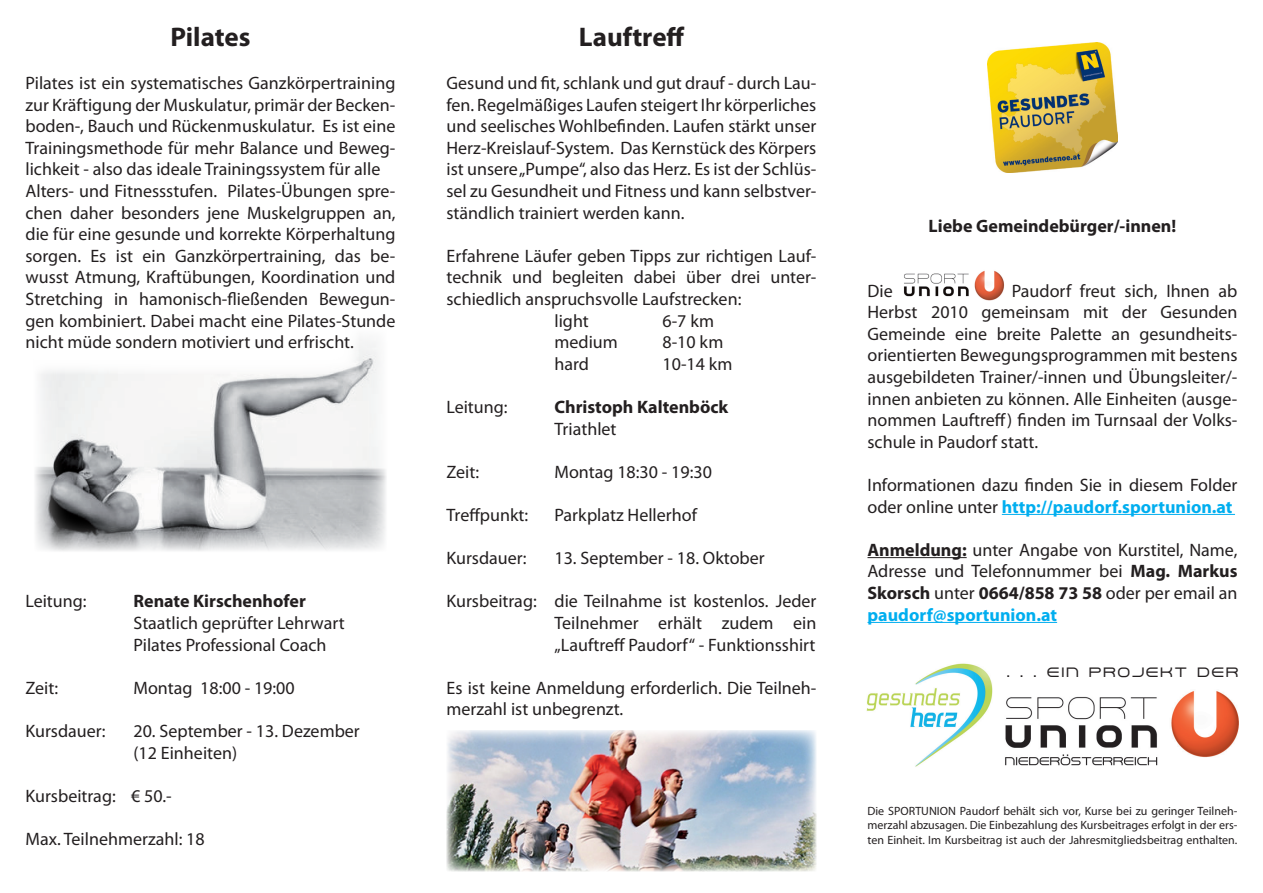
<style>
.page{position:relative;width:1263px;height:893px;background:#fff}
.page>*{position:absolute;margin:0;border:0;box-sizing:border-box;transform-origin:0 0}
.t1{font:700 27px "Myriad Pro";color:#231f20}
.t2{font:18px/21.6px "Myriad Pro";color:#231f20}
.t3{font:700 18px "Myriad Pro";color:#231f20}
.t4{font:500 13.5px "Line";letter-spacing:.16em;color:#231f20}
.t5{font:12px/14.4px "Myriad Pro";color:#231f20;text-align:justify}
.s1{font-weight:700;color:#00aeef}
.s2{font-weight:700}
</style>
<div class="page">
<img style="left:35px;top:339px;width:351px;height:212px">
<img style="left:988px;top:43px;width:129px;height:130px">
<hr style="left:1002px;top:514px;width:233px;height:1px;background:#00aeef">
<hr style="left:867px;top:557px;width:100px;height:1px;background:#231f20">
<hr style="left:867px;top:622px;width:190px;height:1px;background:#00aeef">
<div style="left:6px;top:272px;width:353px;height:102px;background:#fff"></div>
<img style="left:1005px;top:691px;width:233px;height:75px">
<img style="left:866px;top:663px;width:127px;height:104px">
<img style="left:446px;top:730px;width:370px;height:141px">
<img style="left:903px;top:270px;width:101px;height:31px">
<h1 class="t1" style="left:170px;top:19px;width:82px">Pilates</h1>
<p class="t2" style="left:26px;top:72px;width:371px">Pilates ist ein systematisches Ganzkörpertraining zur Kräftigung der Muskulatur, primär der Becken&shy;boden-, Bauch und Rückenmuskulatur. Es ist eine Trainingsmethode für mehr Balance und Beweg&shy;lichkeit - also das ideale Trainingssystem für alle Alters- und Fitnessstufen. Pilates-Übungen spre&shy;chen daher besonders jene Muskelgruppen an, die für eine gesunde und korrekte Körperhaltung sorgen. Es ist ein Ganzkörpertraining, das be&shy;wusst Atmung, Kraftübungen, Koordination und Stretching in hamonisch-fließenden Bewegun&shy;gen kombiniert. Dabei macht eine Pilates-Stunde nicht müde sondern motiviert und erfrischt.</p>
<p class="t2" style="left:26px;top:590px;width:63px">Leitung:</p>
<p class="t3" style="left:134px;top:590px;width:174px">Renate Kirschenhofer</p>
<p class="t2" style="left:134px;top:612px;width:213px">Staatlich geprüfter Lehrwart<br>Pilates Professional Coach</p>
<p class="t2" style="left:26px;top:677px;width:34px">Zeit:</p>
<p class="t2" style="left:134px;top:677px;width:163px">Montag 18:00 - 19:00</p>
<p class="t2" style="left:26px;top:720px;width:82px">Kursdauer:</p>
<p class="t2" style="left:134px;top:720px;width:228px">20. September - 13. Dezember (12 Einheiten)</p>
<p class="t2" style="left:26px;top:785px;width:148px">Kursbeitrag: € 50.-</p>
<p class="t2" style="left:26px;top:828px;width:181px">Max. Teilnehmerzahl: 18</p>
<h1 class="t1" style="left:579px;top:19px;width:107px">Lauftreff</h1>
<p class="t2" style="left:446px;top:72px;width:371px;text-align:justify">Gesund und fit, schlank und gut drauf - durch Lau&shy;fen. Regelmäßiges Laufen steigert Ihr körperliches und seelisches Wohlbefinden. Laufen stärkt unser Herz-Kreislauf-System. Das Kernstück des Körpers ist unsere „Pumpe“, also das Herz. Es ist der Schlüs&shy;sel zu Gesundheit und Fitness und kann selbstver&shy;ständlich trainiert werden kann.</p>
<p class="t2" style="left:446px;top:245px;width:371px">Erfahrene Läufer geben Tipps zur richtigen Lauf-</p>
<p class="t2" style="left:446px;top:266px;width:371px">technik und begleiten dabei über drei unter-</p>
<p class="t2" style="left:446px;top:288px;width:296px">schiedlich anspruchsvolle Laufstrecken:</p>
<p class="t2" style="left:554px;top:309px;width:36px">light</p>
<p class="t2" style="left:662px;top:309px;width:53px">6-7 km</p>
<p class="t2" style="left:554px;top:331px;width:65px">medium</p>
<p class="t2" style="left:662px;top:331px;width:62px">8-10 km</p>
<p class="t2" style="left:554px;top:353px;width:36px">hard</p>
<p class="t2" style="left:662px;top:353px;width:72px">10-14 km</p>
<p class="t2" style="left:446px;top:396px;width:63px">Leitung:</p>
<p class="t3" style="left:554px;top:395px;width:175px">Christoph Kaltenböck</p>
<p class="t2" style="left:554px;top:417px;width:64px">Triathlet</p>
<p class="t2" style="left:446px;top:461px;width:34px">Zeit:</p>
<p class="t2" style="left:554px;top:461px;width:159px">Montag 18:30 - 19:30</p>
<p class="t2" style="left:446px;top:504px;width:83px">Treffpunkt:</p>
<p class="t2" style="left:554px;top:504px;width:144px">Parkplatz Hellerhof</p>
<p class="t2" style="left:446px;top:547px;width:82px">Kursdauer:</p>
<p class="t2" style="left:554px;top:547px;width:212px">13. September - 18. Oktober</p>
<p class="t2" style="left:554px;top:590px;width:263px;text-align:justify;text-indent:-108px">Kursbeitrag: die Teilnahme ist kostenlos. Jeder Teilnehmer erhält zudem ein „Lauftreff Paudorf“ - Funktionsshirt</p>
<p class="t2" style="left:446px;top:677px;width:371px">Es ist keine Anmeldung erforderlich. Die Teilneh&shy;merzahl ist unbegrenzt.</p>
<p class="t3" style="left:929px;top:214px;width:249px">Liebe Gemeindebürger/-innen!</p>
<p class="t2" style="left:867px;top:279px;width:371px;text-align:justify">Die SPORTUNION Paudorf freut sich, Ihnen ab Herbst 2010 gemeinsam mit der Gesunden Gemeinde eine breite Palette an gesundheits&shy;orientierten Bewegungsprogrammen mit bestens ausgebildeten Trainer/-innen und Übungsleiter/- innen anbieten zu können. Alle Einheiten (ausge&shy;nommen Lauftreff) finden im Turnsaal der Volks&shy;schule in Paudorf statt.</p>
<p class="t2" style="left:867px;top:474px;width:371px">Informationen dazu finden Sie in diesem Folder oder online unter <span class="s1">http://paudorf.sportunion.at</span></p>
<p class="t2" style="left:867px;top:539px;width:371px;text-align:justify"><span class="s2">Anmeldung:</span> unter Angabe von Kurstitel, Name, Adresse und Telefonnummer bei <span class="s2">Mag. Markus Skorsch</span> unter <span class="s2">0664/858 73 58</span> oder per email an <span class="s1">paudorf@sportunion.at</span></p>
<p class="t4" style="left:1007px;top:663px;width:233px">. . . EIN PROJEKT DER</p>
<p class="t5" style="left:867px;top:804px;width:371px">Die SPORTUNION Paudorf behält sich vor, Kurse bei zu geringer Teilneh&shy;merzahl abzusagen. Die Einbezahlung des Kursbeitrages erfolgt in der ers&shy;ten Einheit. Im Kursbeitrag ist auch der Jahresmitgliedsbeitrag enthalten.</p>
</div>
